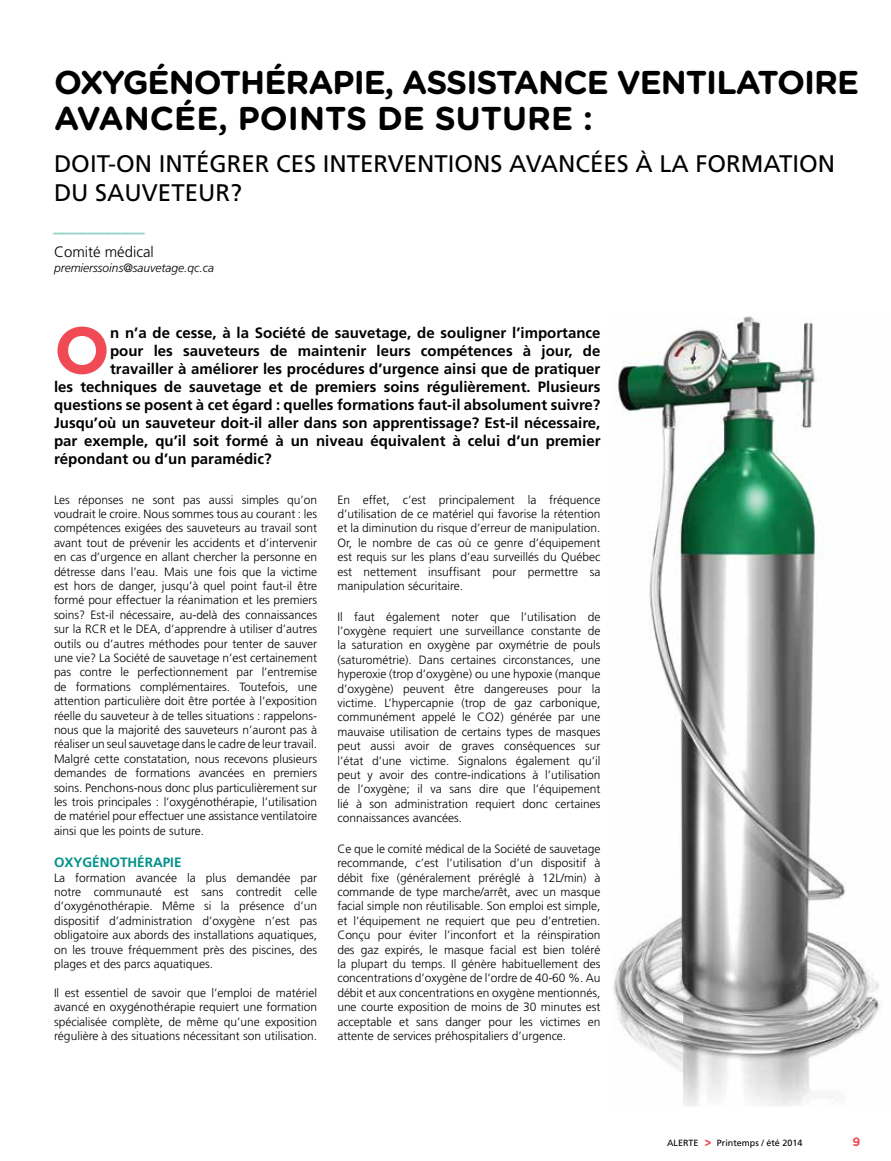
<style>
.page{position:relative;width:891px;height:1161px;background:#fff}
.page>*{position:absolute;margin:0;border:0;box-sizing:border-box;transform-origin:0 0}
.t1{font:700 66px "Gotham Rounded";color:#f04b54}
.t2{font:700 33px/36px "Gotham Rounded";letter-spacing:-.03em;color:#000}
.t3{font:24px/28.8px "Frutiger";color:#000}
.t4{font:700 15px "Frutiger";color:#000}
.t5{font:300 15px "Frutiger";color:#000}
.t6{font:700 15px "Gotham Rounded";color:#97d5c9}
.t7{font:700 13.5px "Frutiger";color:#009189}
.t8{font:300 12px/14.4px "Frutiger";color:#000;text-align:justify}
.t9{font:italic 300 12px "Frutiger";color:#000}
.t10{font:700 12px "Gotham Rounded";color:#f04b54}
.t11{font:9px "Frutiger";color:#000}
.s1{font-family:"Gotham Rounded";font-weight:700;font-size:12px;color:#f04b54}
</style>
<div class="page">
<img style="left:613px;top:317px;width:267px;height:789px">
<h2 class="t2" style="left:54px;top:63px;width:807px">OXYGÉNOTHÉRAPIE, ASSISTANCE VENTILATOIRE<br>AVANCÉE, POINTS DE SUTURE :</h2>
<h3 class="t3" style="left:54px;top:149px;width:783px">DOIT-ON INTÉGRER CES INTERVENTIONS AVANCÉES À LA FORMATION<br>DU SAUVETEUR?</h3>
<p class="t6" style="left:54px;top:216px;width:91px">__________</p>
<p class="t5" style="left:54px;top:244px;width:101px">Comité médical</p>
<p class="t9" style="left:54px;top:261px;width:162px">premierssoins@sauvetage.qc.ca</p>
<h1 class="t1" style="left:54px;top:302px;width:58px">O</h1>
<p class="t4" style="left:110px;top:324px;width:492px">n n’a de cesse, à la Société de sauvetage, de souligner l’importance</p>
<p class="t4" style="left:110px;top:342px;width:492px">pour les sauveteurs de maintenir leurs compétences à jour, de</p>
<p class="t4" style="left:110px;top:360px;width:492px">travailler à améliorer les procédures d’urgence ainsi que de pratiquer</p>
<p class="t4" style="left:54px;top:378px;width:548px">les techniques de sauvetage et de premiers soins régulièrement. Plusieurs</p>
<p class="t4" style="left:54px;top:396px;width:548px">questions se posent à cet égard : quelles formations faut-il absolument suivre?</p>
<p class="t4" style="left:54px;top:414px;width:548px">Jusqu’où un sauveteur doit-il aller dans son apprentissage? Est-il nécessaire,</p>
<p class="t4" style="left:54px;top:432px;width:548px">par exemple, qu’il soit formé à un niveau équivalent à celui d’un premier</p>
<p class="t4" style="left:54px;top:450px;width:219px">répondant ou d’un paramédic?</p>
<p class="t8" style="left:54px;top:492px;width:265px">Les réponses ne sont pas aussi simples qu’on voudrait le croire. Nous sommes tous au courant : les compétences exigées des sauveteurs au travail sont avant tout de prévenir les accidents et d’intervenir en cas d’urgence en allant chercher la personne en détresse dans l’eau. Mais une fois que la victime est hors de danger, jusqu’à quel point faut-il être formé pour effectuer la réanimation et les premiers soins? Est-il nécessaire, au-delà des connaissances sur la RCR et le DEA, d’apprendre à utiliser d’autres outils ou d’autres méthodes pour tenter de sauver une vie? La Société de sauvetage n’est certainement pas contre le perfectionnement par l’entremise de formations complémentaires. Toutefois, une attention particulière doit être portée à l’exposition réelle du sauveteur à de telles situations : rappelons&shy;nous que la majorité des sauveteurs n’auront pas à réaliser un seul sauvetage dans le cadre de leur travail.<br>Malgré cette constatation, nous recevons plusieurs demandes de formations avancées en premiers soins. Penchons-nous donc plus particulièrement sur les trois principales : l’oxygénothérapie, l’utilisation de matériel pour effectuer une assistance ventilatoire ainsi que les points de suture.</p>
<p class="t7" style="left:54px;top:854px;width:129px">OXYGÉNOTHÉRAPIE</p>
<p class="t8" style="left:54px;top:870px;width:265px">La formation avancée la plus demandée par notre communauté est sans contredit celle d’oxygénothérapie. Même si la présence d’un dispositif d’administration d’oxygène n’est pas obligatoire aux abords des installations aquatiques, on les trouve fréquemment près des piscines, des plages et des parcs aquatiques.</p>
<p class="t8" style="left:54px;top:985px;width:265px">Il est essentiel de savoir que l’emploi de matériel avancé en oxygénothérapie requiert une formation spécialisée complète, de même qu’une exposition régulière à des situations nécessitant son utilisation.</p>
<p class="t8" style="left:337px;top:492px;width:265px">En effet, c’est principalement la fréquence d’utilisation de ce matériel qui favorise la rétention et la diminution du risque d’erreur de manipulation.<br>Or, le nombre de cas où ce genre d’équipement est requis sur les plans d’eau surveillés du Québec est nettement insuffisant pour permettre sa manipulation sécuritaire.</p>
<p class="t8" style="left:337px;top:609px;width:265px">Il faut également noter que l’utilisation de l’oxygène requiert une surveillance constante de la saturation en oxygène par oxymétrie de pouls (saturométrie). Dans certaines circonstances, une hyperoxie (trop d’oxygène) ou une hypoxie (manque d’oxygène) peuvent être dangereuses pour la victime. L’hypercapnie (trop de gaz carbonique, communément appelé le CO2) générée par une mauvaise utilisation de certains types de masques peut aussi avoir de graves conséquences sur l’état d’une victime. Signalons également qu’il peut y avoir des contre-indications à l’utilisation de l’oxygène; il va sans dire que l’équipement lié à son administration requiert donc certaines connaissances avancées.</p>
<p class="t8" style="left:337px;top:841px;width:265px">Ce que le comité médical de la Société de sauvetage recommande, c’est l’utilisation d’un dispositif à débit fixe (généralement préréglé à 12L/min) à commande de type marche/arrêt, avec un masque facial simple non réutilisable. Son emploi est simple, et l’équipement ne requiert que peu d’entretien.<br>Conçu pour éviter l’inconfort et la réinspiration des gaz expirés, le masque facial est bien toléré la plupart du temps. Il génère habituellement des concentrations d’oxygène de l’ordre de 40-60 %. Au débit et aux concentrations en oxygène mentionnés, une courte exposition de moins de 30 minutes est acceptable et sans danger pour les victimes en attente de services préhospitaliers d’urgence.</p>
<p class="t11" style="left:667px;top:1137px;width:137px">ALERTE <span class="s1">&gt;</span> Printemps / été 2014</p>
<p class="t10" style="left:853px;top:1133px;width:9px">9</p>
</div>
